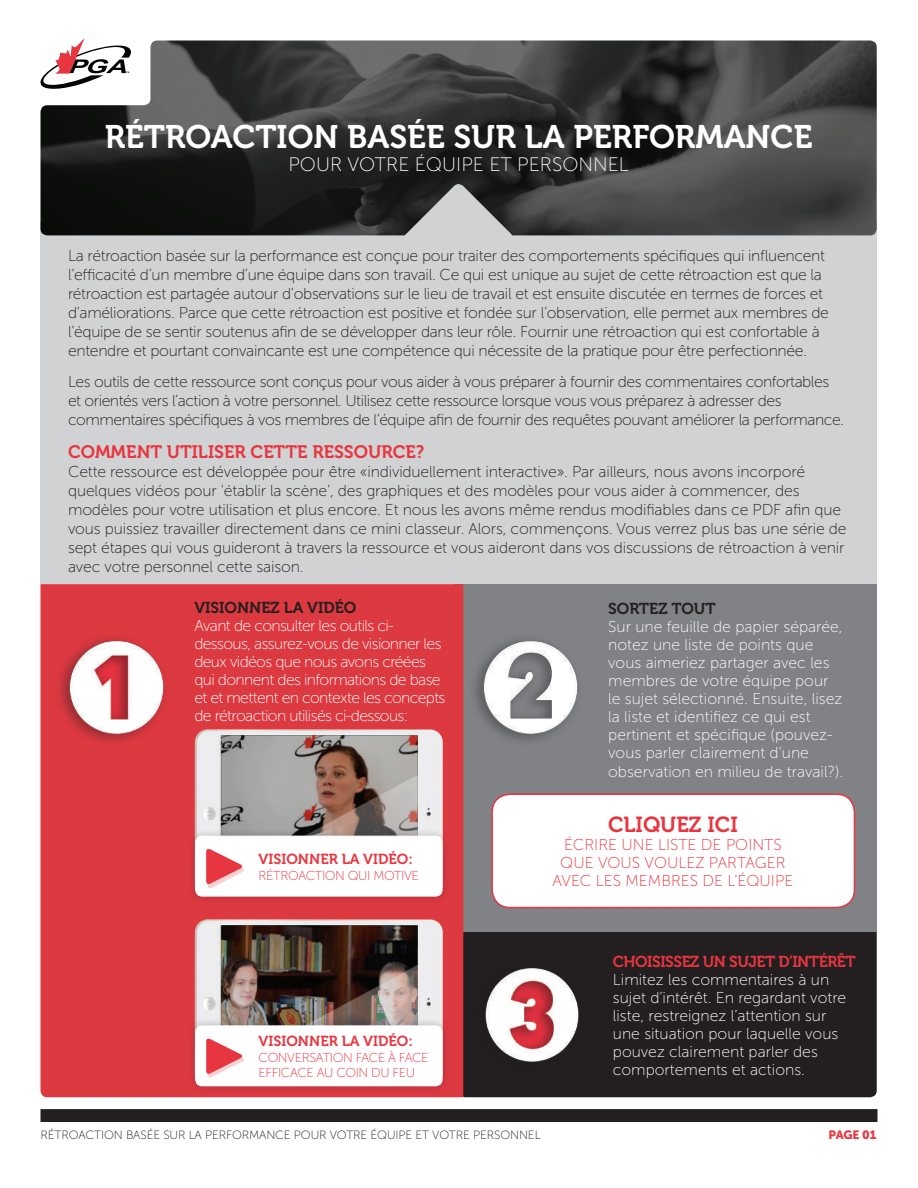
<style>
.page{position:relative;width:918px;height:1188px;background:#fff}
.page>*{position:absolute;margin:0;border:0;box-sizing:border-box;transform-origin:0 0}
.t1{font:32.55px "Museo 700";color:#fff}
.t2{font:21.75px "Museo 700";color:#e83640}
.t3{font:19.5px "Museo Sans 100";color:#fff}
.t4{font:18px "Museo 700";color:#e83640}
.t5{font:15.75px/18.9px "Museo Sans 100";letter-spacing:-.02em;color:#231f20}
.t6{font:15.75px/18.1px "Museo Sans 100";color:#fff}
.t7{font:15.75px/18px "Museo Sans 100";letter-spacing:-.04em;color:#fff}
.t8{font:15.75px/18px "Museo Sans 100";color:#e83640;text-align:center}
.t9{font:15.75px "Museo 700";color:#231f20}
.t10{font:15.75px "Museo 700";letter-spacing:-.03em;color:#e83640}
.t11{font:14.55px "Museo 700";color:#e83640}
.t12{font:12.9px/15.6px "Museo Sans 100";letter-spacing:-.03em;color:#e83640}
.t13{font:12px "Museo Sans 100";letter-spacing:-.01em;color:#231f20}
.t14{font:12px "Museo Sans 900";letter-spacing:-.01em;color:#e83640}
</style>
<div class="page">
<div style="left:463px;top:932px;width:414px;height:165px;background:#231f20"></div>
<img style="left:466px;top:949px;width:132px;height:131px">
<div style="left:454px;top:584px;width:423px;height:348px;background:#808285"></div>
<img style="left:475px;top:639px;width:102px;height:102px">
<div style="left:40px;top:584px;width:423px;height:513px;background:#dd3941"></div>
<img style="left:51px;top:621px;width:131px;height:131px">
<div style="left:40px;top:222px;width:837px;height:362px;background:#d1d2d4"></div>
<img style="left:40px;top:40px;width:837px;height:195px">
<svg style="left:402px;top:181px;width:114px;height:55px"></svg>
<div style="left:40px;top:1109px;width:838px;height:13px;background:#231f20"></div>
<div style="left:492px;top:794px;width:362px;height:114px;background:#fff;border-radius:18px"></div>
<div style="left:491px;top:794px;width:364px;height:114px;border:2px solid #e83640;border-radius:18px"></div>
<img style="left:194px;top:728px;width:249px;height:100px">
<div style="left:187px;top:828px;width:264px;height:77px;background:#231f20;opacity:.3"></div>
<div style="left:196px;top:836px;width:246px;height:60px;background:#fff;border-radius:6px"></div>
<div style="left:207px;top:852px;width:37px;height:36px;background:#d1232a;opacity:.2"></div>
<svg style="left:206px;top:849px;width:38px;height:37px"></svg>
<div style="left:195px;top:836px;width:247px;height:60px;border:1px solid #fff;border-radius:6px"></div>
<img style="left:194px;top:918px;width:249px;height:100px">
<div style="left:187px;top:1018px;width:264px;height:76px;background:#231f20;opacity:.3"></div>
<div style="left:196px;top:1026px;width:246px;height:60px;background:#fff;border-radius:6px"></div>
<div style="left:207px;top:1042px;width:37px;height:36px;background:#d1232a;opacity:.2"></div>
<svg style="left:206px;top:1038px;width:38px;height:37px"></svg>
<div style="left:195px;top:1026px;width:247px;height:60px;border:1px solid #fff;border-radius:6px"></div>
<h1 class="t1" style="left:105px;top:119px;width:709px">RÉTROACTION BASÉE SUR LA PERFORMANCE</h1>
<p class="t3" style="left:288px;top:154px;width:342px">POUR VOTRE ÉQUIPE ET PERSONNEL</p>
<p class="t5" style="left:68px;top:247px;width:762px">La rétroaction basée sur la performance est conçue pour traiter des comportements spécifiques qui influencent l’efficacité d’un membre d’une équipe dans son travail. Ce qui est unique au sujet de cette rétroaction est que la rétroaction est partagée autour d’observations sur le lieu de travail et est ensuite discutée en termes de forces et d’améliorations. Parce que cette rétroaction est positive et fondée sur l’observation, elle permet aux membres de l’équipe de se sentir soutenus afin de se développer dans leur rôle. Fournir une rétroaction qui est confortable à entendre et pourtant convaincante est une compétence qui nécessite de la pratique pour être perfectionnée.</p>
<p class="t5" style="left:68px;top:372px;width:777px">Les outils de cette ressource sont conçus pour vous aider à vous préparer à fournir des commentaires confortables et orientés vers l’action à votre personnel. Utilisez cette ressource lorsque vous vous préparez à adresser des commentaires spécifiques à vos membres de l’équipe afin de fournir des requêtes pouvant améliorer la performance.</p>
<p class="t4" style="left:68px;top:442px;width:358px">COMMENT UTILISER CETTE RESSOURCE?</p>
<p class="t5" style="left:68px;top:462px;width:780px">Cette ressource est développée pour être «individuellement interactive». Par ailleurs, nous avons incorporé quelques vidéos pour ‘établir la scène’, des graphiques et des modèles pour vous aider à commencer, des modèles pour votre utilisation et plus encore. Et nous les avons même rendus modifiables dans ce PDF afin que vous puissiez travailler directement dans ce mini classeur. Alors, commençons. Vous verrez plus bas une série de sept étapes qui vous guideront à travers la ressource et vous aideront dans vos discussions de rétroaction à venir avec votre personnel cette saison.</p>
<p class="t9" style="left:194px;top:599px;width:163px">VISIONNEZ LA VIDÉO</p>
<p class="t7" style="left:194px;top:617px;width:253px">Avant de consulter les outils ci&shy;dessous, assurez-vous de visionner les deux vidéos que nous avons créées qui donnent des informations de base et et mettent en contexte les concepts de rétroaction utilisés ci-dessous:</p>
<p class="t9" style="left:608px;top:600px;width:109px">SORTEZ TOUT</p>
<p class="t6" style="left:608px;top:618px;width:236px">Sur une feuille de papier séparée, notez une liste de points que vous aimeriez partager avec les membres de votre équipe pour le sujet sélectionné. Ensuite, lisez la liste et identifiez ce qui est pertinent et spécifique (pouvez&shy;vous parler clairement d’une observation en milieu de travail?).</p>
<p class="t11" style="left:259px;top:851px;width:156px">VISIONNER LA VIDÉO:</p>
<p class="t12" style="left:259px;top:868px;width:162px">RÉTROACTION QUI MOTIVE</p>
<p class="t11" style="left:259px;top:1033px;width:156px">VISIONNER LA VIDÉO:</p>
<p class="t12" style="left:259px;top:1050px;width:171px">CONVERSATION FACE À FACE<br>EFFICACE AU COIN DU FEU</p>
<h2 class="t2" style="left:608px;top:812px;width:131px">CLIQUEZ ICI</h2>
<p class="t8" style="left:552px;top:836px;width:242px">ÉCRIRE UNE LISTE DE POINTS<br>QUE VOUS VOULEZ PARTAGER<br>AVEC LES MEMBRES DE L’ÉQUIPE</p>
<p class="t10" style="left:613px;top:952px;width:244px">CHOISISSEZ UN SUJET D’INTÉRÊT</p>
<p class="t6" style="left:613px;top:970px;width:235px">Limitez les commentaires à un sujet d’intérêt. En regardant votre liste, restreignez l’attention sur une situation pour laquelle vous pouvez clairement parler des comportements et actions.</p>
<p class="t13" style="left:40px;top:1129px;width:502px">RÉTROACTION BASÉE SUR LA PERFORMANCE POUR VOTRE ÉQUIPE ET VOTRE PERSONNEL</p>
<p class="t14" style="left:828px;top:1128px;width:49px">PAGE 01</p>
</div>
